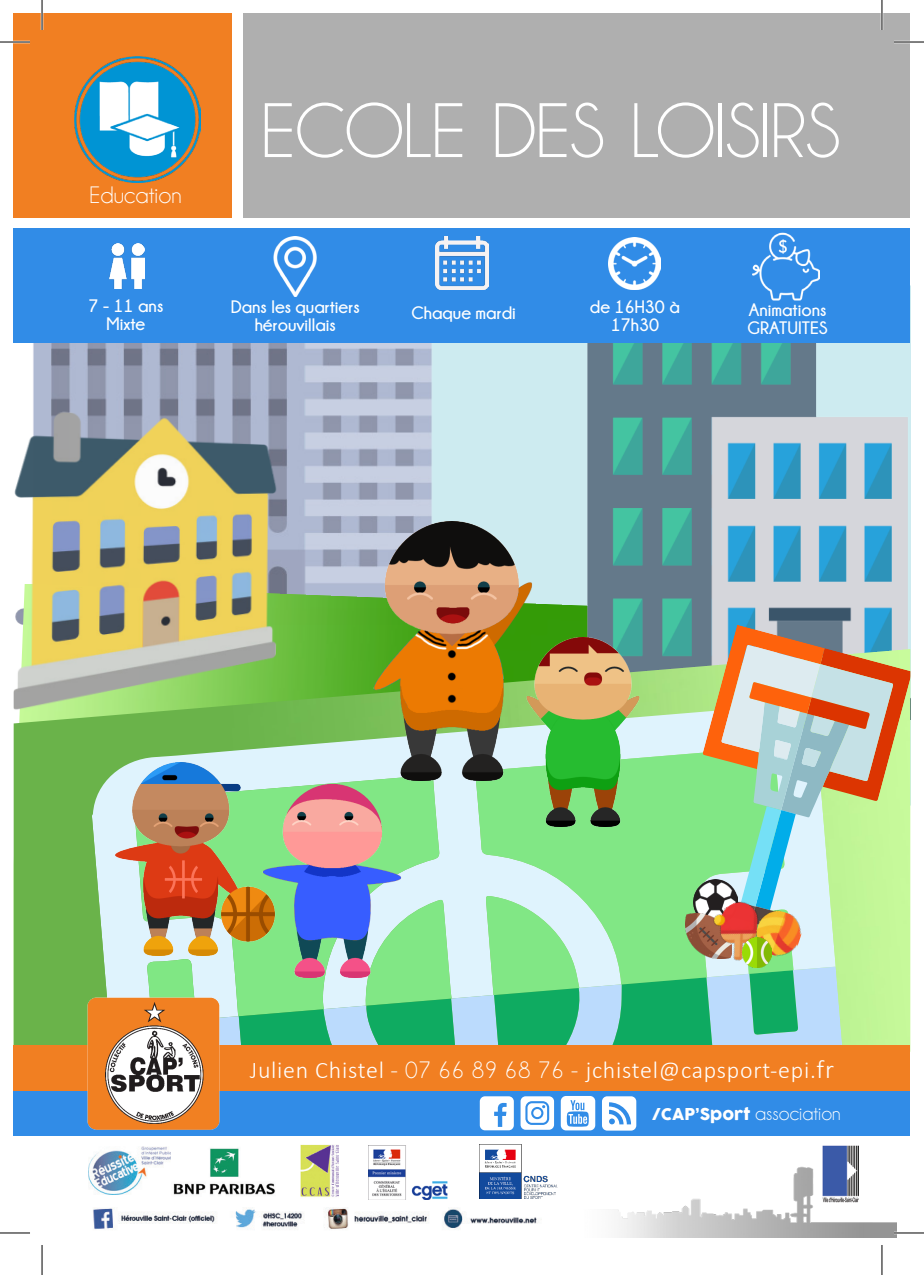
<style>
.page{position:relative;width:924px;height:1275px;background:#fff}
.page>*{position:absolute;margin:0;border:0;box-sizing:border-box;transform-origin:0 0}
.t1{font:78px "Champagne&Limousines";letter-spacing:-.02em;color:#fff}
.t2{font:300 24px "Calibri";letter-spacing:.03em;color:#fff}
.t3{font:24px "Champagne&Limousines";color:#fff}
.t4{font:20px "Champagne&Limousines";color:#fff}
.t5{font:700 18px "Champagne&Limousines";color:#fff}
.s1{font-family:"Champagne&Limousines";font-weight:400}
.s2{font-size:26px}
.s3{font-family:"COCOGOOSE";font-size:16px}
</style>
<div class="page">
<div style="left:494px;top:343px;width:77px;height:178px;background:#cdebf0"></div>
<img style="left:33px;top:343px;width:461px;height:240px">
<img style="left:571px;top:343px;width:338px;height:306px">
<img style="left:14px;top:649px;width:895px;height:396px">
<svg style="left:87px;top:702px;width:615px;height:325px;background:#9cce97"></svg>
<svg style="left:475px;top:746px;width:227px;height:249px;background:#8fe897"></svg>
<svg style="left:133px;top:775px;width:318px;height:221px;background:#c6eedd"></svg>
<svg style="left:595px;top:970px;width:216px;height:75px;background:#50c094"></svg>
<svg style="left:146px;top:898px;width:324px;height:147px;background:#81d7a8"></svg>
<img style="left:89px;top:1146px;width:82px;height:48px">
<img style="left:617px;top:1166px;width:278px;height:71px">
<div style="left:14px;top:1090px;width:895px;height:46px;background:#318ce7"></div>
<div style="left:14px;top:1045px;width:895px;height:45px;background:#f17f22"></div>
<img style="left:369px;top:1145px;width:79px;height:54px">
<img style="left:300px;top:1144px;width:38px;height:53px">
<img style="left:173px;top:1148px;width:102px;height:47px">
<img style="left:479px;top:1144px;width:78px;height:55px">
<img style="left:822px;top:1145px;width:36px;height:58px">
<img style="left:93px;top:1207px;width:444px;height:23px">
<div style="left:14px;top:14px;width:218px;height:204px;background:#f17f22"></div>
<div style="left:243px;top:14px;width:666px;height:204px;background:#afafaf"></div>
<img style="left:88px;top:996px;width:131px;height:134px">
<div style="left:14px;top:228px;width:895px;height:115px;background:#318ce7"></div>
<img style="left:109px;top:244px;width:35px;height:45px">
<img style="left:273px;top:236px;width:44px;height:60px">
<img style="left:608px;top:238px;width:52px;height:52px">
<img style="left:435px;top:236px;width:53px;height:54px">
<img style="left:752px;top:232px;width:67px;height:68px">
<img style="left:74px;top:56px;width:127px;height:126px">
<img style="left:14px;top:410px;width:278px;height:309px">
<img style="left:101px;top:762px;width:188px;height:194px">
<img style="left:235px;top:784px;width:193px;height:193px">
<img style="left:488px;top:637px;width:189px;height:189px">
<img style="left:322px;top:521px;width:261px;height:259px">
<svg style="left:702px;top:624px;width:207px;height:411px;background:#b3cea5"></svg>
<img style="left:693px;top:879px;width:44px;height:34px">
<img style="left:685px;top:913px;width:19px;height:45px">
<img style="left:704px;top:892px;width:74px;height:73px">
<img style="left:750px;top:905px;width:55px;height:56px">
<img style="left:741px;top:937px;width:30px;height:30px">
<svg style="left:602px;top:1096px;width:34px;height:34px"></svg>
<svg style="left:479px;top:888px;width:116px;height:242px"></svg>
<hr style="left:0;top:41px;width:30px;height:2px;background:#fff">
<hr style="left:893px;top:41px;width:30px;height:2px;background:#fff">
<hr style="left:893px;top:1231px;width:30px;height:3px;background:#fff">
<hr style="left:41px;top:0;width:2px;height:30px;background:#fff">
<hr style="left:880px;top:0;width:2px;height:30px;background:#fff">
<hr style="left:0;top:42px;width:30px;height:1px;background:#000">
<hr style="left:893px;top:42px;width:30px;height:1px;background:#000">
<hr style="left:0;top:1232px;width:30px;height:1px;background:#000">
<hr style="left:893px;top:1232px;width:30px;height:1px;background:#000">
<hr style="left:42px;top:0;width:1px;height:30px;background:#000">
<hr style="left:42px;top:1245px;width:1px;height:30px;background:#000">
<hr style="left:881px;top:0;width:1px;height:30px;background:#000">
<hr style="left:881px;top:1245px;width:1px;height:30px;background:#000">
<p class="t3" style="left:90px;top:183px;width:93px">Education</p>
<p class="t5" style="left:88px;top:295px;width:76px">7 - 11 ans</p>
<p class="t5" style="left:107px;top:313px;width:40px">Mixte</p>
<p class="t1" style="left:260px;top:92px;width:581px">ECOLE DES LOISIRS</p>
<p class="t5" style="left:231px;top:297px;width:130px">Dans les quartiers</p>
<p class="t5" style="left:254px;top:315px;width:83px">hérouvillais</p>
<p class="t5" style="left:411px;top:302px;width:106px">Chaque mardi</p>
<p class="t5" style="left:589px;top:297px;width:91px">de 16H30 à</p>
<p class="t5" style="left:610px;top:315px;width:50px">17h30</p>
<p class="t5" style="left:748px;top:299px;width:79px">Animations</p>
<p class="t5" style="left:747px;top:317px;width:82px">GRATUITES</p>
<p class="t2" style="left:250px;top:1055px;width:585px">Julien Chistel <span class="s1">- 07 66 89 68 76 -</span> jchistel@capsport-epi.<span class="s2">fr</span></p>
<p class="t4" style="left:651px;top:1103px;width:190px"><span class="s3">/CAP’Sport</span> association</p>
</div>
